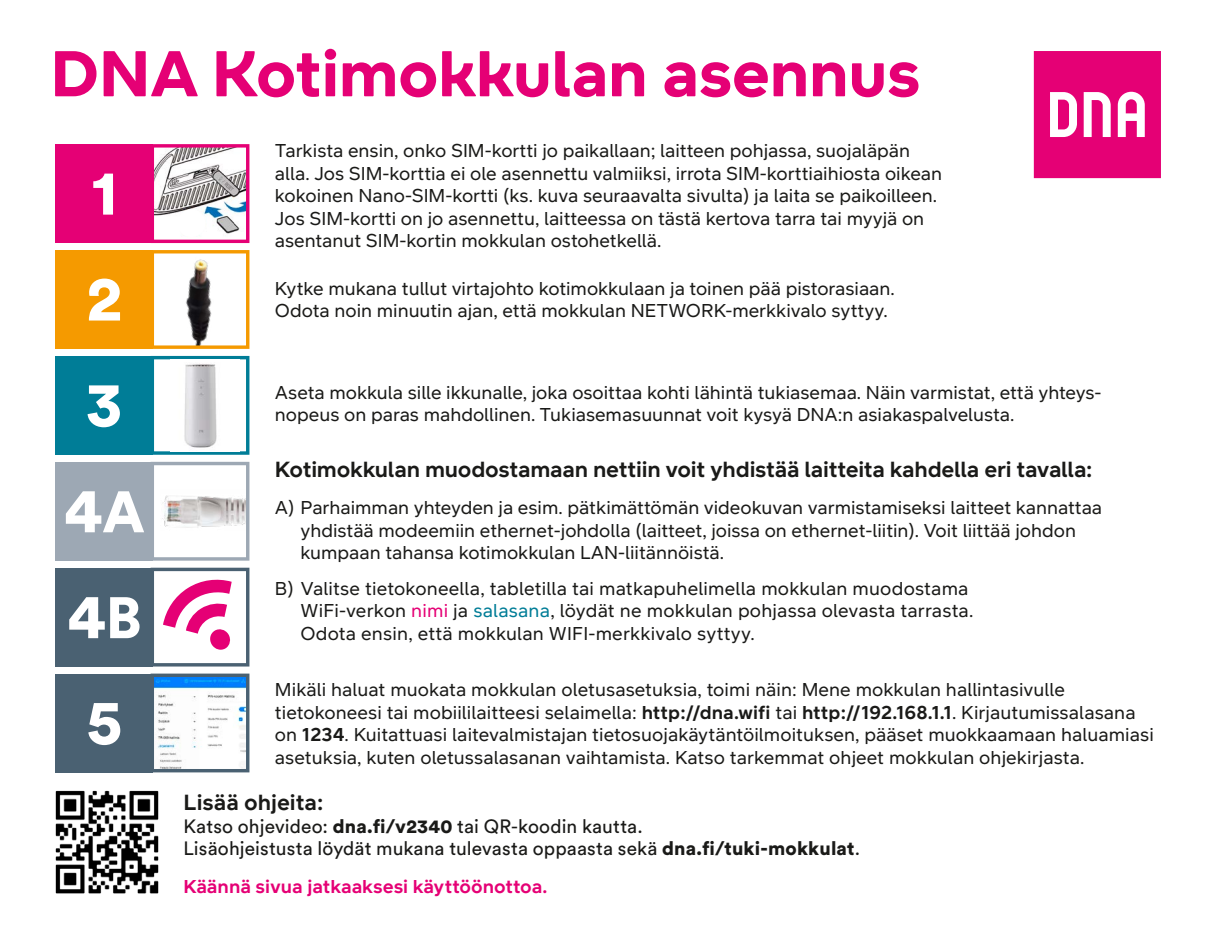
<style>
.page{position:relative;width:1212px;height:944px;background:#fff}
.page>*{position:absolute;margin:0;border:0;box-sizing:border-box;transform-origin:0 0}
.leipäteksti{font:900 66.38px "DNA Heading";color:#e50075}
.t1{font:900 63.23px "Circular Std";color:#fff}
.leipäteksti-2{font:700 22.5px "DNA Text";letter-spacing:-.01em;color:#1a1a18}
.Bodytext{font:700 22.5px "DNA Text";color:#1a1a18}
.leipis{font:19.12px/22.5px "DNA Text";color:#1a1a18}
.leipäteksti-3{font:19.12px/22.5px "Circular Std";letter-spacing:.005em;color:#1a1a18}
.t2{font:700 19.12px "DNA Text";color:#e50075}
.s1{font-size:57.82px}
.s2{color:#e50075}
.s3{color:#007d97}
.s4{font-weight:700}
.s5{font-weight:900}
</style>
<div class="page">
<img style="left:55px;top:790px;width:104px;height:104px">
<svg style="left:1034px;top:51px;width:127px;height:127px;background:#e82689"></svg>
<div style="left:55px;top:250px;width:98px;height:99px;background:#f59a00"></div>
<img style="left:186px;top:259px;width:26px;height:86px">
<div style="left:151px;top:250px;width:98px;height:99px;border:3px solid #f59a00"></div>
<div style="left:55px;top:462px;width:98px;height:99px;background:#9da8b4"></div>
<img style="left:162px;top:495px;width:83px;height:33px">
<div style="left:151px;top:462px;width:98px;height:99px;border:3px solid #9da8b4"></div>
<div style="left:55px;top:568px;width:98px;height:98px;background:#4a6172"></div>
<div style="left:151px;top:568px;width:98px;height:98px;border:3px solid #4a6172"></div>
<svg style="left:163px;top:579px;width:69px;height:71px"></svg>
<div style="left:55px;top:674px;width:98px;height:98px;background:#4a6172"></div>
<svg style="left:155px;top:678px;width:90px;height:90px"></svg>
<div style="left:151px;top:674px;width:98px;height:98px;border:3px solid #4a6172"></div>
<div style="left:55px;top:356px;width:98px;height:99px;background:#007d97"></div>
<div style="left:151px;top:356px;width:98px;height:99px;border:3px solid #007d97"></div>
<img style="left:184px;top:363px;width:33px;height:85px">
<div style="left:55px;top:144px;width:98px;height:99px;background:#e50075"></div>
<img style="left:155px;top:148px;width:90px;height:88px">
<div style="left:151px;top:144px;width:98px;height:99px;border:3px solid #e50075"></div>
<div style="left:177px;top:209px;width:29px;height:28px;background:#fff;border-radius:50%"></div>
<p class="leipäteksti" style="left:51px;top:33px;width:871px">DNA Kotimokkulan asennus</p>
<p class="t1" style="left:91px;top:150px;width:28px">1</p>
<p class="t1" style="left:87px;top:256px;width:36px">2</p>
<p class="t1" style="left:87px;top:362px;width:36px">3</p>
<p class="t1" style="left:64px;top:468px;width:82px">4<span class="s1">A</span></p>
<p class="t1" style="left:67px;top:574px;width:76px">4<span class="s1">B</span></p>
<p class="t1" style="left:87px;top:680px;width:37px">5</p>
<p class="leipis" style="left:275px;top:139px;width:669px">Tarkista ensin, onko SIM-kortti jo paikallaan; laitteen pohjassa, suojaläpän alla. Jos SIM-korttia ei ole asennettu valmiiksi, irrota SIM-korttiaihiosta oikean kokoinen Nano-SIM-kortti (ks. kuva seuraavalta sivulta) ja laita se paikoilleen.<br>Jos SIM-kortti on jo asennettu, laitteessa on tästä kertova tarra tai myyjä on asentanut SIM-kortin mokkulan ostohetkellä.</p>
<p class="leipis" style="left:275px;top:277px;width:621px">Kytke mukana tullut virtajohto kotimokkulaan ja toinen pää pistorasiaan.<br>Odota noin minuutin ajan, että mokkulan NETWORK-merkkivalo syttyy.</p>
<p class="leipis" style="left:275px;top:381px;width:826px">Aseta mokkula sille ikkunalle, joka osoittaa kohti lähintä tukiasemaa. Näin varmistat, että yhteys&shy;nopeus on paras mahdollinen. Tukiasemasuunnat voit kysyä DNA:n asiakaspalvelusta.</p>
<p class="leipäteksti-2" style="left:275px;top:455px;width:819px">Kotimokkulan muodostamaan nettiin voit yhdistää laitteita kahdella eri tavalla:</p>
<p class="leipis" style="left:300px;top:496px;width:803px;text-indent:-26px">A) Parhaimman yhteyden ja esim. pätkimättömän videokuvan varmistamiseksi laitteet kannattaa yhdistää modeemiin ethernet-johdolla (laitteet, joissa on ethernet-liitin). Voit liittää johdon kumpaan tahansa kotimokkulan LAN-liitännöistä.</p>
<p class="leipis" style="left:300px;top:576px;width:674px;text-indent:-26px">B) Valitse tietokoneella, tabletilla tai matkapuhelimella mokkulan muodostama<br>WiFi-verkon <span class="s2">nimi</span> ja <span class="s3">salasana</span>, löydät ne mokkulan pohjassa olevasta tarrasta.<br>Odota ensin, että mokkulan WIFI-merkkivalo syttyy.</p>
<p class="leipis" style="left:275px;top:678px;width:880px">Mikäli haluat muokata mokkulan oletusasetuksia, toimi näin: Mene mokkulan hallintasivulle tietokoneesi tai mobiililaitteesi selaimella: <span class="s4">http://dna.wifi</span> tai <span class="s4">http://192.168.1.1</span>. Kirjautumissalasana on <span class="s4">1234</span>. Kuitattuasi laitevalmistajan tietosuojakäytäntöilmoituksen, pääset muokkaamaan haluamiasi asetuksia, kuten oletussalasanan vaihtamista. Katso tarkemmat ohjeet mokkulan ohjekirjasta.</p>
<p class="Bodytext" style="left:183px;top:789px;width:141px">Lisää ohjeita:</p>
<p class="leipäteksti-3" style="left:183px;top:814px;width:678px">Katso ohjevideo: <span class="s5">dna.fi/v2340</span> tai QR-koodin kautta.<br>Lisäohjeistusta löydät mukana tulevasta oppaasta sekä <span class="s5">dna.fi/tuki-mokkulat</span>.</p>
<p class="t2" style="left:183px;top:875px;width:365px">Käännä sivua jatkaaksesi käyttöönottoa.</p>
</div>
